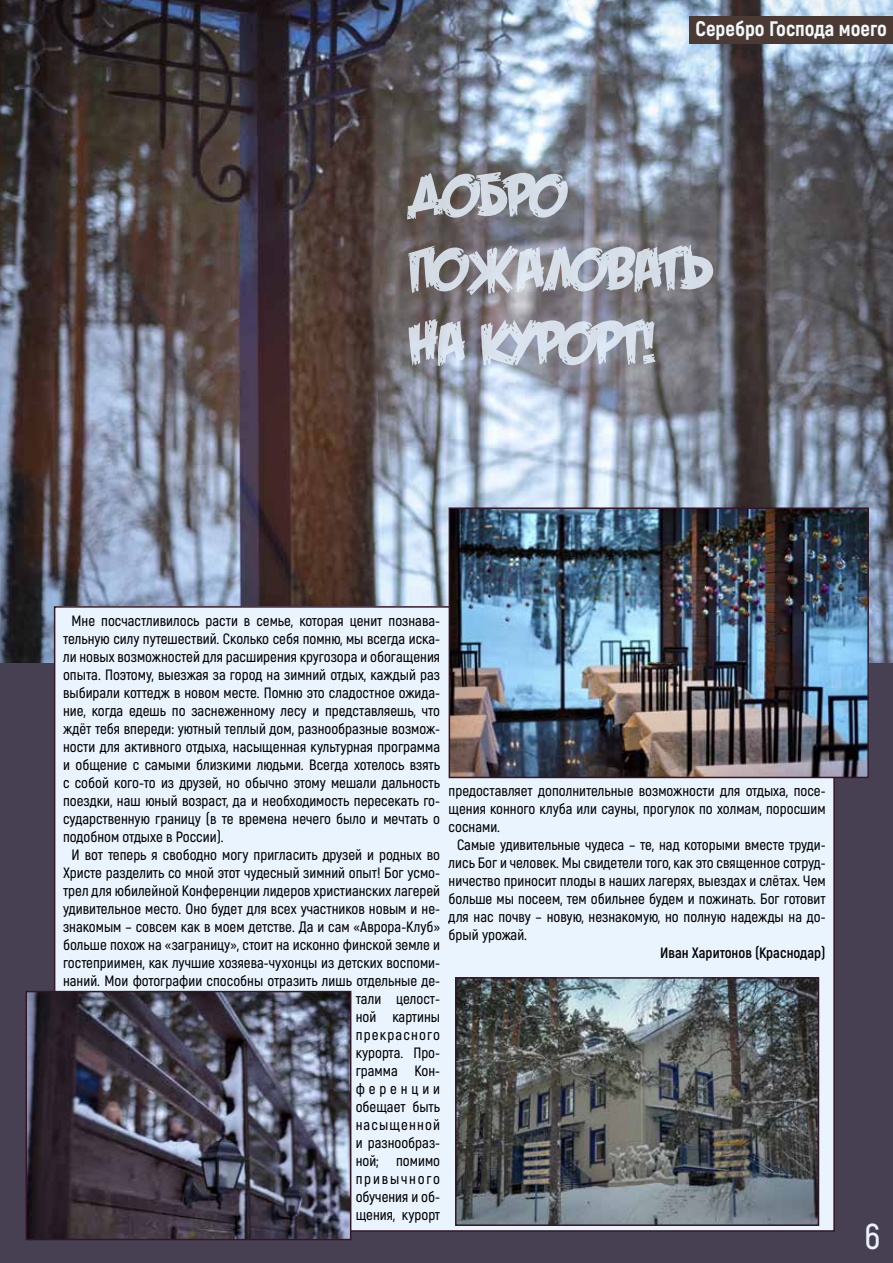
<style>
.page{position:relative;width:893px;height:1263px;background:#fff}
.page>*{position:absolute;margin:0;border:0;box-sizing:border-box;transform-origin:0 0}
.t1{font:61.5px/73.8px "Feastof Flesh BBRUSBYLYAJKA";color:#e6f1fc}
.t2{font:600 36px "Akrobat";color:#eaf3fc}
.t3{font:800 21px "Akrobat";color:#f1f9fb}
.t4{font:600 15px "Akrobat";color:#000}
.t5{font:700 15px "Akrobat";color:#000}
.t6{font:600 15px "Akrobat";letter-spacing:.08em;color:#000}
.t7{font:600 15px "Akrobat";letter-spacing:.075em;color:#000}
.t8{font:600 15px "Akrobat";letter-spacing:.12em;color:#000}
.t9{font:600 15px "Akrobat";letter-spacing:.255em;color:#000}
</style>
<div class="page">
<div style="left:0;top:646px;width:893px;height:617px;background:#474052"></div>
<img style="left:0;top:0;width:893px;height:662px">
<div style="left:55px;top:607px;width:779px;height:624px;background:#eaf4fe"></div>
<img style="left:29px;top:994px;width:319px;height:243px">
<div style="left:26px;top:991px;width:325px;height:249px;border:2px solid #351627"></div>
<img style="left:452px;top:510px;width:414px;height:265px">
<div style="left:449px;top:507px;width:420px;height:271px;border:2px solid #351627"></div>
<img style="left:458px;top:980px;width:358px;height:243px">
<div style="left:455px;top:977px;width:364px;height:249px;border:2px solid #351627"></div>
<div style="left:690px;top:16px;width:203px;height:28px;background:#4b3a33"></div>
<h3 class="t3" style="left:696px;top:15px;width:193px">Серебро Господа моего</h3>
<h1 class="t1" style="left:408px;top:156px;width:304px">Добро пожаловать на курорт!</h1>
<p class="t4" style="left:72px;top:611px;width:370px">Мне посчастливилось расти в семье, которая ценит познава-</p>
<p class="t4" style="left:63px;top:629px;width:379px">тельную силу путешествий. Сколько себя помню, мы всегда иска-</p>
<p class="t4" style="left:63px;top:647px;width:379px">ли новых возможностей для расширения кругозора и обогащения</p>
<p class="t4" style="left:63px;top:665px;width:379px">опыта. Поэтому, выезжая за город на зимний отдых, каждый раз</p>
<p class="t4" style="left:63px;top:683px;width:379px">выбирали коттедж в новом месте. Помню это сладостное ожида-</p>
<p class="t4" style="left:63px;top:701px;width:378px">ние, когда едешь по заснеженному лесу и представляешь, что</p>
<p class="t4" style="left:63px;top:719px;width:379px">ждёт тебя впереди: уютный теплый дом, разнообразные возмож-</p>
<p class="t4" style="left:63px;top:737px;width:379px">ности для активного отдыха, насыщенная культурная программа</p>
<p class="t4" style="left:63px;top:755px;width:379px">и общение с самыми близкими людьми. Всегда хотелось взять</p>
<p class="t4" style="left:63px;top:773px;width:378px">с собой кого-то из друзей, но обычно этому мешали дальность</p>
<p class="t4" style="left:63px;top:791px;width:379px">поездки, наш юный возраст, да и необходимость пересекать го-</p>
<p class="t4" style="left:63px;top:809px;width:379px">сударственную границу (в те времена нечего было и мечтать о</p>
<p class="t4" style="left:63px;top:827px;width:162px">подобном отдыхе в России).</p>
<p class="t4" style="left:72px;top:845px;width:370px">И вот теперь я свободно могу пригласить друзей и родных во</p>
<p class="t4" style="left:63px;top:863px;width:378px">Христе разделить со мной этот чудесный зимний опыт! Бог усмо-</p>
<p class="t4" style="left:63px;top:881px;width:379px">трел для юбилейной Конференции лидеров христианских лагерей</p>
<p class="t4" style="left:63px;top:899px;width:379px">удивительное место. Оно будет для всех участников новым и не-</p>
<p class="t4" style="left:63px;top:917px;width:379px">знакомым – совсем как в моем детстве. Да и сам «Аврора-Клуб»</p>
<p class="t4" style="left:63px;top:935px;width:378px">больше похож на «заграницу», стоит на исконно финской земле и</p>
<p class="t4" style="left:63px;top:953px;width:378px">гостеприимен, как лучшие хозяева-чухонцы из детских воспоми-</p>
<p class="t4" style="left:63px;top:971px;width:378px">наний. Мои фотографии способны отразить лишь отдельные де-</p>
<p class="t4" style="left:356px;top:989px;width:86px">тали целост-</p>
<p class="t4" style="left:356px;top:1007px;width:86px">ной картины</p>
<p class="t6" style="left:356px;top:1025px;width:86px">прекрасного</p>
<p class="t4" style="left:356px;top:1043px;width:86px">курорта. Про-</p>
<p class="t4" style="left:356px;top:1061px;width:86px">грамма Кон-</p>
<p class="t9" style="left:356px;top:1079px;width:86px">ференции</p>
<p class="t4" style="left:356px;top:1097px;width:86px">обещает быть</p>
<p class="t7" style="left:356px;top:1115px;width:86px">насыщенной</p>
<p class="t4" style="left:356px;top:1133px;width:86px">и разнообраз-</p>
<p class="t4" style="left:356px;top:1151px;width:86px">ной; помимо</p>
<p class="t8" style="left:356px;top:1169px;width:86px">привычного</p>
<p class="t4" style="left:356px;top:1187px;width:86px">обучения и об-</p>
<p class="t4" style="left:356px;top:1205px;width:86px">щения, курорт</p>
<p class="t4" style="left:449px;top:782px;width:379px">предоставляет дополнительные возможности для отдыха, посе-</p>
<p class="t4" style="left:449px;top:800px;width:379px">щения конного клуба или сауны, прогулок по холмам, поросшим</p>
<p class="t4" style="left:449px;top:818px;width:53px">соснами.</p>
<p class="t4" style="left:457px;top:836px;width:370px">Самые удивительные чудеса – те, над которыми вместе труди-</p>
<p class="t4" style="left:449px;top:854px;width:379px">лись Бог и человек. Мы свидетели того, как это священное сотруд-</p>
<p class="t4" style="left:449px;top:872px;width:379px">ничество приносит плоды в наших лагерях, выездах и слётах. Чем</p>
<p class="t4" style="left:449px;top:890px;width:379px">больше мы посеем, тем обильнее будем и пожинать. Бог готовит</p>
<p class="t4" style="left:449px;top:908px;width:379px">для нас почву – новую, незнакомую, но полную надежды на до-</p>
<p class="t4" style="left:449px;top:926px;width:80px">брый урожай.</p>
<p class="t5" style="left:660px;top:943px;width:167px">Иван Харитонов (Краснодар)</p>
<h2 class="t2" style="left:864px;top:1215px;width:17px">6</h2>
</div>
